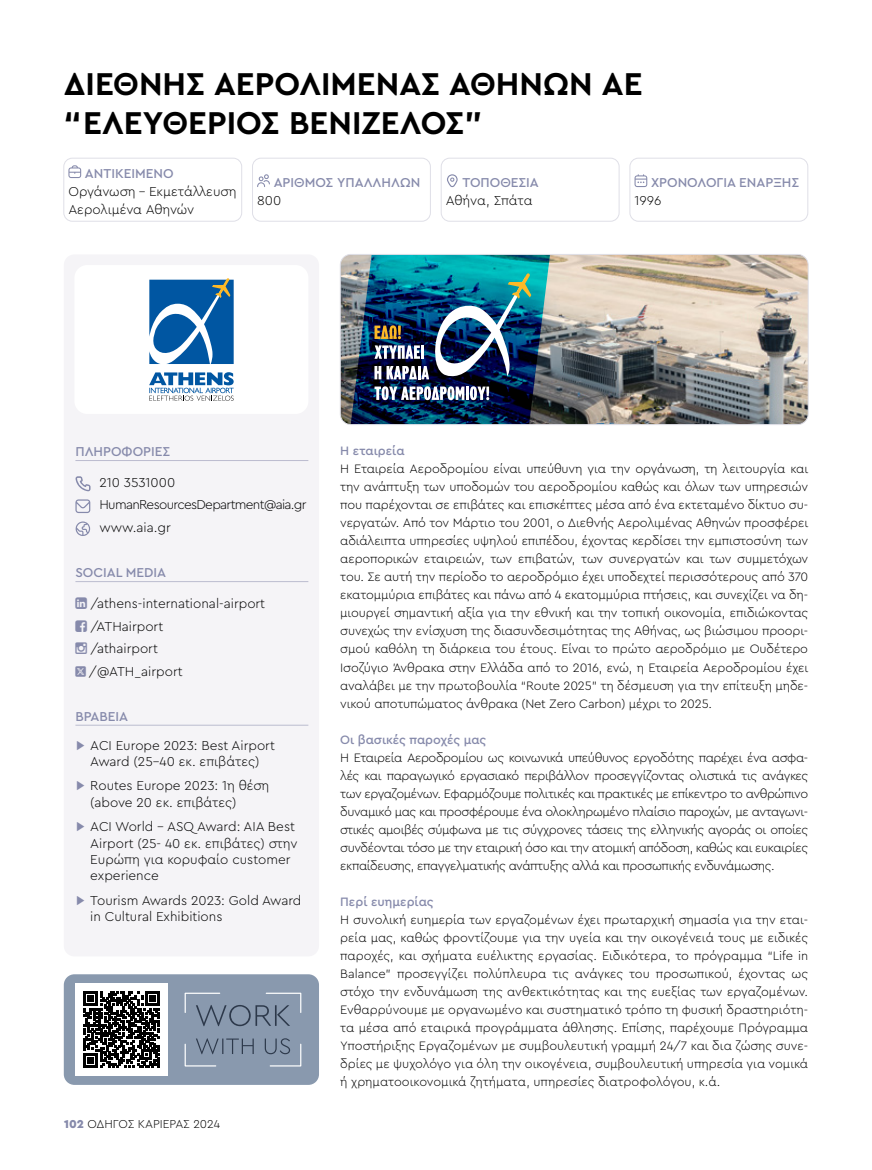
<style>
.page{position:relative;width:872px;height:1170px;background:#fff}
.page>*{position:absolute;margin:0;border:0;box-sizing:border-box;transform-origin:0 0}
.t1{font:700 33px/39.6px "Cera Pro";color:#000}
.t2{font:300 13.5px/22.5px "Cera Pro";color:#000}
.t3{font:500 13.5px "Cera Pro";color:#868aab}
.t4{font:300 13.5px/22.5px "Cera Pro";letter-spacing:-.05em;color:#000}
.t5{font:300 12.75px/18px "Cera Pro";letter-spacing:-.01em;color:#000;text-align:justify}
.t6{font:500 12.75px "Cera Pro";color:#868aab}
.t7{font:300 12px "Cera Pro";color:#000}
.s1{font-weight:500;color:#868aab}
.s2{color:#868aab}
.s3{font-weight:900;color:#868aab}
</style>
<div class="page">
<hr style="left:871px;top:0;width:1px;height:1169px;background:#000">
<div style="left:64px;top:254px;width:255px;height:702px;background:#f5f4f7;border-radius:11px"></div>
<img style="left:342px;top:254px;width:466px;height:170px">
<img style="left:348px;top:256px;width:205px;height:167px">
<div style="left:340px;top:254px;width:468px;height:171px;border:1px solid #dfdfe7;border-radius:11px"></div>
<svg style="left:68px;top:165px;width:13px;height:13px"></svg>
<div style="left:63px;top:158px;width:179px;height:63px;border:1px solid #dfdfe7;border-radius:9px"></div>
<svg style="left:257px;top:174px;width:13px;height:13px"></svg>
<div style="left:252px;top:158px;width:179px;height:63px;border:1px solid #dfdfe7;border-radius:9px"></div>
<svg style="left:447px;top:174px;width:10px;height:13px"></svg>
<div style="left:441px;top:158px;width:178px;height:63px;border:1px solid #dfdfe7;border-radius:9px"></div>
<svg style="left:634px;top:174px;width:13px;height:13px"></svg>
<div style="left:629px;top:158px;width:179px;height:63px;border:1px solid #dfdfe7;border-radius:9px"></div>
<div style="left:74px;top:265px;width:234px;height:149px;background:#fff;border-radius:13px"></div>
<svg style="left:149px;top:278px;width:85px;height:86px"></svg>
<svg style="left:149px;top:372px;width:85px;height:29px"></svg>
<hr style="left:75px;top:460px;width:233px;height:1px;background:#bbbccf">
<hr style="left:75px;top:581px;width:233px;height:1px;background:#bbbccf">
<hr style="left:75px;top:724px;width:233px;height:1px;background:#bbbccf">
<svg style="left:76px;top:476px;width:14px;height:15px"></svg>
<svg style="left:75px;top:499px;width:15px;height:14px"></svg>
<svg style="left:76px;top:521px;width:14px;height:15px"></svg>
<div style="left:64px;top:974px;width:255px;height:110px;background:#8999ae;border-radius:11px"></div>
<svg style="left:184px;top:992px;width:118px;height:74px"></svg>
<div style="left:75px;top:983px;width:93px;height:92px;background:#fff"></div>
<svg style="left:84px;top:991px;width:75px;height:76px"></svg>
<h1 class="t1" style="left:64px;top:62px;width:580px">ΔΙΕΘΝΗΣ ΑΕΡΟΛΙΜΕΝΑΣ ΑΘΗΝΩΝ ΑΕ “ΕΛΕΥΘΕΡΙΟΣ ΒΕΝΙΖΕΛΟΣ”</h1>
<p class="t3" style="left:85px;top:164px;width:90px">ΑΝΤΙΚΕΊ ΜΕΝΟ</p>
<p class="t2" style="left:68px;top:182px;width:169px;line-height:18px">Οργάνωση - Εκμετάλλευση<br>Αερολιμένα Αθηνών</p>
<p class="t3" style="left:274px;top:173px;width:148px">ΑΡΙΘΜΟΣ ΥΠΑΛΛΗΛΩΝ</p>
<p class="t2" style="left:257px;top:189px;width:26px">800</p>
<p class="t3" style="left:462px;top:173px;width:78px">ΤΟΠΟΘΕΣΊΑ</p>
<p class="t2" style="left:446px;top:189px;width:88px">Αθήνα, Σπάτα</p>
<p class="t3" style="left:651px;top:173px;width:150px">ΧΡΟΝΟΛΟΓΊΑ ΈΝΑΡΞΗΣ</p>
<p class="t2" style="left:634px;top:189px;width:29px">1996</p>
<p class="t3" style="left:75px;top:442px;width:96px">ΠΛΗΡΟΦΟΡΙΕΣ</p>
<p class="t4" style="left:99px;top:470px;width:209px">210 3531000<br>HumanResourcesDepartment@aia.gr www.aia.gr</p>
<p class="t3" style="left:75px;top:563px;width:92px">SOCIAL MEDIA</p>
<p class="t2" style="left:89px;top:591px;width:178px">/athens-international-airport /ATHairport<br>/athairport<br>/@ATH_airport</p>
<p class="t2" style="left:75px;top:701px;width:201px;line-height:29px"><span class="s1">ΒΡΑΒΕΊΑ<br></span><span class="s2">▶</span> ACI Europe 2023: Best Airport</p>
<p class="t2" style="left:75px;top:748px;width:195px;line-height:24.8px;text-align:center">Award (25-40 εκ. επιβάτες)<br><span class="s2">▶</span> Routes Europe 2023: 1η θέση</p>
<p class="t2" style="left:75px;top:789px;width:221px;line-height:24.8px;text-indent:15px">(above 20 εκ. επιβάτες)<br><span class="s2">▶</span> ACI World – ASQ Award: AIA Best</p>
<p class="t2" style="left:90px;top:834px;width:209px;line-height:16.2px">Airport (25- 40 εκ. επιβάτες) στην<br>Ευρώπη για κορυφαίο customer experience</p>
<p class="t2" style="left:90px;top:891px;width:213px;line-height:16.2px;text-indent:-15px"><span class="s2">▶</span> Tourism Awards 2023: Gold Award in Cultural Exhibitions</p>
<p class="t7" style="left:64px;top:1115px;width:158px"><span class="s3">102</span> ΟΔΗΓΟΣ ΚΑΡΙΕΡΑΣ 2024</p>
<p class="t6" style="left:340px;top:442px;width:66px">Η εταιρεία</p>
<p class="t5" style="left:340px;top:459px;width:469px">Η Εταιρεία Αεροδρομίου είναι υπεύθυνη για την οργάνωση, τη λειτουργία και την ανάπτυξη των υποδομών του αεροδρομίου καθώς και όλων των υπηρεσιών που παρέχονται σε επιβάτες και επισκέπτες μέσα από ένα εκτεταμένο δίκτυο συ&shy;νεργατών. Από τον Μάρτιο του 2001, ο Διεθνής Αερολιμένας Αθηνών προσφέρει αδιάλειπτα υπηρεσίες υψηλού επιπέδου, έχοντας κερδίσει την εμπιστοσύνη των αεροπορικών εταιρειών, των επιβατών, των συνεργατών και των συμμετόχων του. Σε αυτή την περίοδο το αεροδρόμιο έχει υποδεχτεί περισσότερους από 370 εκατομμύρια επιβάτες και πάνω από 4 εκατομμύρια πτήσεις, και συνεχίζει να δη&shy;μιουργεί σημαντική αξία για την εθνική και την τοπική οικονομία, επιδιώκοντας συνεχώς την ενίσχυση της διασυνδεσιμότητας της Αθήνας, ως βιώσιμου προορι&shy;σμού καθόλη τη διάρκεια του έτους. Είναι το πρώτο αεροδρόμιο με Ουδέτερο Ισοζύγιο Άνθρακα στην Ελλάδα από το 2016, ενώ, η Εταιρεία Αεροδρομίου έχει αναλάβει με την πρωτοβουλία “Route 2025” τη δέσμευση για την επίτευξη μηδε&shy;νικού αποτυπώματος άνθρακα (Net Zero Carbon) μέχρι το 2025.</p>
<p class="t6" style="left:340px;top:730px;width:147px">Οι βασικές παροχές μας</p>
<p class="t5" style="left:340px;top:747px;width:469px">Η Εταιρεία Αεροδρομίου ως κοινωνικά υπεύθυνος εργοδότης παρέχει ένα ασφα&shy;λές και παραγωγικό εργασιακό περιβάλλον προσεγγίζοντας ολιστικά τις ανάγκες των εργαζομένων. Εφαρμόζουμε πολιτικές και πρακτικές με επίκεντρο το ανθρώπινο δυναμικό μας και προσφέρουμε ένα ολοκληρωμένο πλαίσιο παροχών, με ανταγωνι&shy;στικές αμοιβές σύμφωνα με τις σύγχρονες τάσεις της ελληνικής αγοράς οι οποίες συνδέονται τόσο με την εταιρική όσο και την ατομική απόδοση, καθώς και ευκαιρίες εκπαίδευσης, επαγγελματικής ανάπτυξης αλλά και προσωπικής ενδυνάμωσης.</p>
<p class="t6" style="left:340px;top:892px;width:95px">Περί ευημερίας</p>
<p class="t5" style="left:340px;top:909px;width:469px">Η συνολική ευημερία των εργαζομένων έχει πρωταρχική σημασία για την εται&shy;ρεία μας, καθώς φροντίζουμε για την υγεία και την οικογένειά τους με ειδικές παροχές, και σχήματα ευέλικτης εργασίας. Ειδικότερα, το πρόγραμμα “Life in Balance” προσεγγίζει πολύπλευρα τις ανάγκες του προσωπικού, έχοντας ως στόχο την ενδυνάμωση της ανθεκτικότητας και της ευεξίας των εργαζομένων.<br>Ενθαρρύνουμε με οργανωμένο και συστηματικό τρόπο τη φυσική δραστηριότη&shy;τα μέσα από εταιρικά προγράμματα άθλησης. Επίσης, παρέχουμε Πρόγραμμα Υποστήριξης Εργαζομένων με συμβουλευτική γραμμή 24/7 και δια ζώσης συνε&shy;δρίες με ψυχολόγο για όλη την οικογένεια, συμβουλευτική υπηρεσία για νομικά ή χρηματοοικονομικά ζητήματα, υπηρεσίες διατροφολόγου, κ.ά.</p>
</div>
